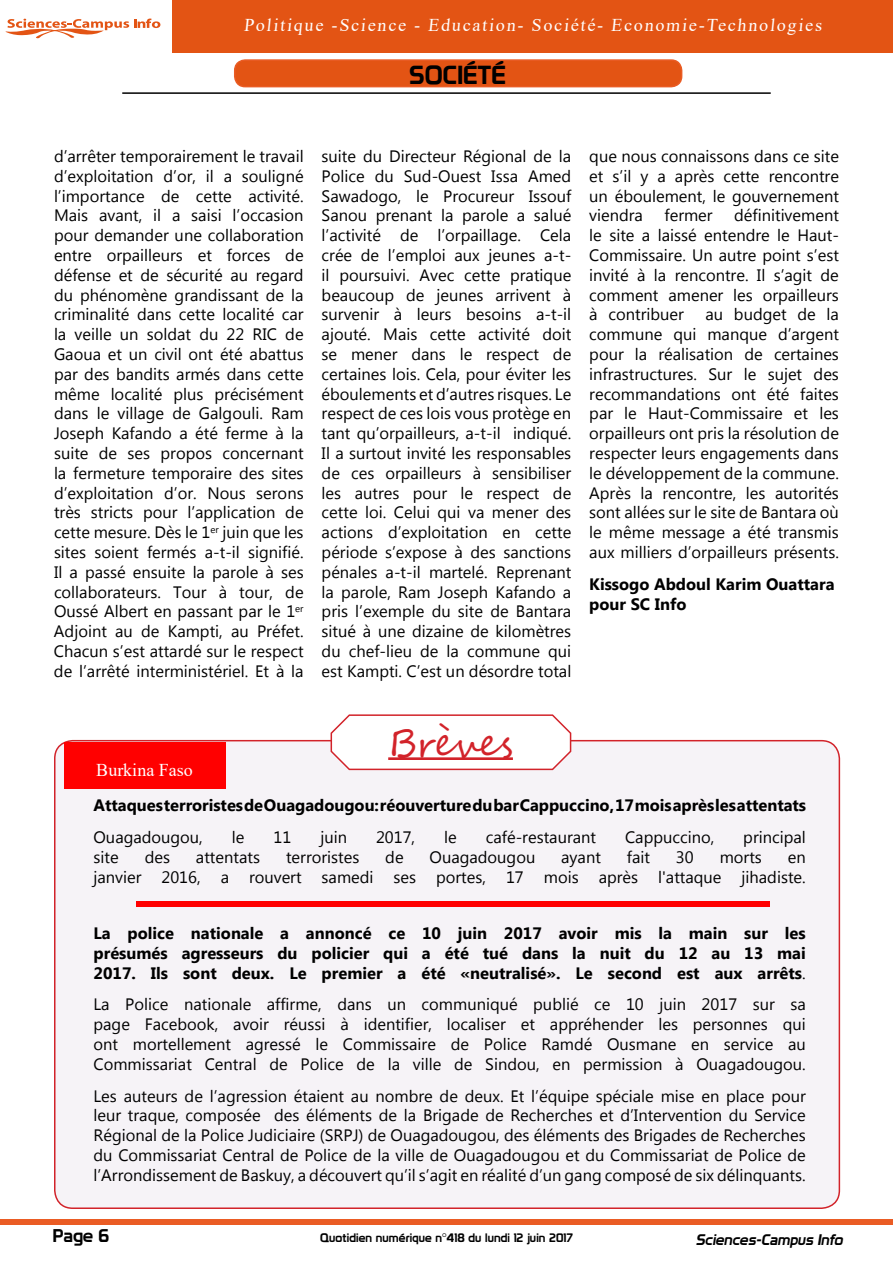
<style>
.page{position:relative;width:893px;height:1263px;background:#fff}
.page>*{position:absolute;margin:0;border:0;box-sizing:border-box;transform-origin:0 0}
.t1{font:37.5px "Segoe Script";color:#d2232a}
.t2{font:25.5px "Prototype";color:#000}
.t3{font:18px "Times New Roman";color:#fff}
.t4{font:18px "Prototype";color:#000}
.t5{font:16.5px/19.8px "Myanmar Text";color:#000;text-align:justify}
.t6{font:700 16.5px/19.8px "Myanmar Text";color:#000}
.t7{font:italic 15px "Prototype";color:#000}
.t8{font:12px "Prototype";letter-spacing:.01em;color:#000}
.s1{font-weight:400}
</style>
<div class="page">
<div style="left:1px;top:1219px;width:892px;height:6px;background:#ea5c24"></div>
<svg style="left:5px;top:19px;width:155px;height:19px"></svg>
<div style="left:172px;top:0;width:721px;height:53px;background:#e35414"></div>
<hr style="left:122px;top:92px;width:649px;height:2px;background:#000">
<div style="left:235px;top:60px;width:447px;height:27px;background:#e35414;border-radius:10px"></div>
<div style="left:234px;top:59px;width:448px;height:28px;border:2px solid #ea5c24;border-radius:10px"></div>
<div style="left:55px;top:741px;width:784px;height:467px;background:#f6f3f7;border-radius:18px"></div>
<svg style="left:330px;top:714px;width:242px;height:57px"></svg>
<div style="left:64px;top:742px;width:161px;height:47px;background:#f00"></div>
<div style="left:136px;top:901px;width:633px;height:6px;background:#f00"></div>
<p class="t3" style="left:244px;top:12px;width:582px">Politique -Science - Education- Société- Economie-Technologies</p>
<h2 class="t2" style="left:409px;top:59px;width:98px">SOCIÉTÉ</h2>
<p class="t5" style="left:54px;top:146px;width:251px">d’arrêter temporairement le travail d’exploitation d’or, il a souligné l’importance de cette activité.<br>Mais avant, il a saisi l’occasion pour demander une collaboration entre orpailleurs et forces de défense et de sécurité au regard du phénomène grandissant de la criminalité dans cette localité car la veille un soldat du 22 RIC de Gaoua et un civil ont été abattus par des bandits armés dans cette même localité plus précisément dans le village de Galgouli. Ram Joseph Kafando a été ferme à la suite de ses propos concernant la fermeture temporaire des sites d’exploitation d’or. Nous serons très stricts pour l’application de cette mesure. Dès le 1<sup>er</sup> juin que les sites soient fermés a-t-il signifié.<br>Il a passé ensuite la parole à ses collaborateurs. Tour à tour, de Oussé Albert en passant par le 1<sup>er </sup>Adjoint au de Kampti, au Préfet.<br>Chacun s’est attardé sur le respect de l’arrêté interministériel. Et à la</p>
<p class="t5" style="left:322px;top:146px;width:251px">suite du Directeur Régional de la Police du Sud-Ouest Issa Amed Sawadogo, le Procureur Issouf Sanou prenant la parole a salué l’activité de l’orpaillage. Cela crée de l’emploi aux jeunes a-t&shy;il poursuivi. Avec cette pratique beaucoup de jeunes arrivent à survenir à leurs besoins a-t-il ajouté. Mais cette activité doit se mener dans le respect de certaines lois. Cela, pour éviter les éboulements et d’autres risques. Le respect de ces lois vous protège en tant qu’orpailleurs, a-t-il indiqué.<br>Il a surtout invité les responsables de ces orpailleurs à sensibiliser les autres pour le respect de cette loi. Celui qui va mener des actions d’exploitation en cette période s’expose à des sanctions pénales a-t-il martelé. Reprenant la parole, Ram Joseph Kafando a pris l’exemple du site de Bantara situé à une dizaine de kilomètres du chef-lieu de la commune qui est Kampti. C’est un désordre total</p>
<p class="t5" style="left:589px;top:146px;width:251px">que nous connaissons dans ce site et s’il y a après cette rencontre un éboulement, le gouvernement viendra</p>
<p class="t5" style="left:589px;top:206px;width:251px;text-indent:145px">définitivement le site a laissé entendre le Haut-Commissaire. Un autre point s’est invité à la rencontre. Il s’agit de comment amener les orpailleurs à contribuer</p>
<p class="t5" style="left:665px;top:206px;width:50px">fermer</p>
<p class="t5" style="left:589px;top:305px;width:251px;text-indent:116px">au budget de la commune qui manque d’argent pour la réalisation de certaines infrastructures. Sur le sujet des recommandations ont été faites par le Haut-Commissaire et les orpailleurs ont pris la résolution de respecter leurs engagements dans le développement de la commune.<br>Après la rencontre, les autorités sont allées sur le site de Bantara où le même message a été transmis aux milliers d’orpailleurs présents.</p>
<p class="t6" style="left:589px;top:574px;width:247px">Kissogo Abdoul Karim Ouattara pour SC Info</p>
<h1 class="t1" style="left:388px;top:713px;width:126px">Brèves</h1>
<p class="t6" style="left:94px;top:796px;width:714px">Attaques terroristes de Ouagadougou: réouverture du bar Cappuccino, 17 mois après les attentats</p>
<p class="t5" style="left:94px;top:828px;width:111px">Ouagadougou,</p>
<p class="t5" style="left:232px;top:828px;width:14px">le</p>
<p class="t5" style="left:274px;top:828px;width:19px">11</p>
<p class="t5" style="left:320px;top:828px;width:28px">juin</p>
<p class="t5" style="left:376px;top:828px;width:41px">2017,</p>
<p class="t5" style="left:444px;top:828px;width:14px">le</p>
<p class="t5" style="left:486px;top:828px;width:112px">café-restaurant</p>
<p class="t5" style="left:625px;top:828px;width:91px">Cappuccino,</p>
<p class="t5" style="left:743px;top:828px;width:64px">principal</p>
<p class="t5" style="left:94px;top:847px;width:27px">site</p>
<p class="t5" style="left:145px;top:847px;width:27px">des</p>
<p class="t5" style="left:196px;top:847px;width:66px">attentats</p>
<p class="t5" style="left:286px;top:847px;width:75px">terroristes</p>
<p class="t5" style="left:385px;top:847px;width:20px">de</p>
<p class="t5" style="left:430px;top:847px;width:107px">Ouagadougou</p>
<p class="t5" style="left:561px;top:847px;width:41px">ayant</p>
<p class="t5" style="left:627px;top:847px;width:25px">fait</p>
<p class="t5" style="left:676px;top:847px;width:19px">30</p>
<p class="t5" style="left:720px;top:847px;width:44px">morts</p>
<p class="t3" style="left:96px;top:758px;width:98px">Burkina Faso</p>
<p class="t5" style="left:94px;top:847px;width:714px;text-align:right">en<br>janvier 2016, a rouvert samedi ses portes, 17 mois après l'attaque jihadiste.</p>
<p class="t6" style="left:94px;top:923px;width:714px;text-align:justify">La police nationale a annoncé ce 10 juin 2017 avoir mis la main sur les présumés agresseurs du policier qui a été tué dans la nuit du 12 au 13 mai 2017. Ils sont deux. Le premier a été «neutralisé». Le second est aux arrêts<span class="s1">.</span></p>
<p class="t5" style="left:94px;top:995px;width:714px">La Police nationale affirme, dans un communiqué publié ce 10 juin 2017 sur sa page Facebook, avoir réussi à identifier, localiser et appréhender les personnes qui ont mortellement agressé le Commissaire de Police Ramdé Ousmane en service au Commissariat Central de Police de la ville de Sindou, en permission à Ouagadougou.</p>
<p class="t5" style="left:94px;top:1086px;width:714px">Les auteurs de l’agression étaient au nombre de deux. Et l’équipe spéciale mise en place pour leur traque, composée des éléments de la Brigade de Recherches et d’Intervention du Service Régional de la Police Judiciaire (SRPJ) de Ouagadougou, des éléments des Brigades de Recherches du Commissariat Central de Police de la ville de Ouagadougou et du Commissariat de Police de l’Arrondissement de Baskuy, a découvert qu’il s’agit en réalité d’un gang composé de six délinquants.</p>
<p class="t4" style="left:53px;top:1225px;width:58px">Page 6</p>
<p class="t8" style="left:320px;top:1230px;width:254px">Quotidien numérique n°418 du lundi 12 juin 2017</p>
<p class="t7" style="left:696px;top:1231px;width:152px">Sciences-Campus Info</p>
</div>
